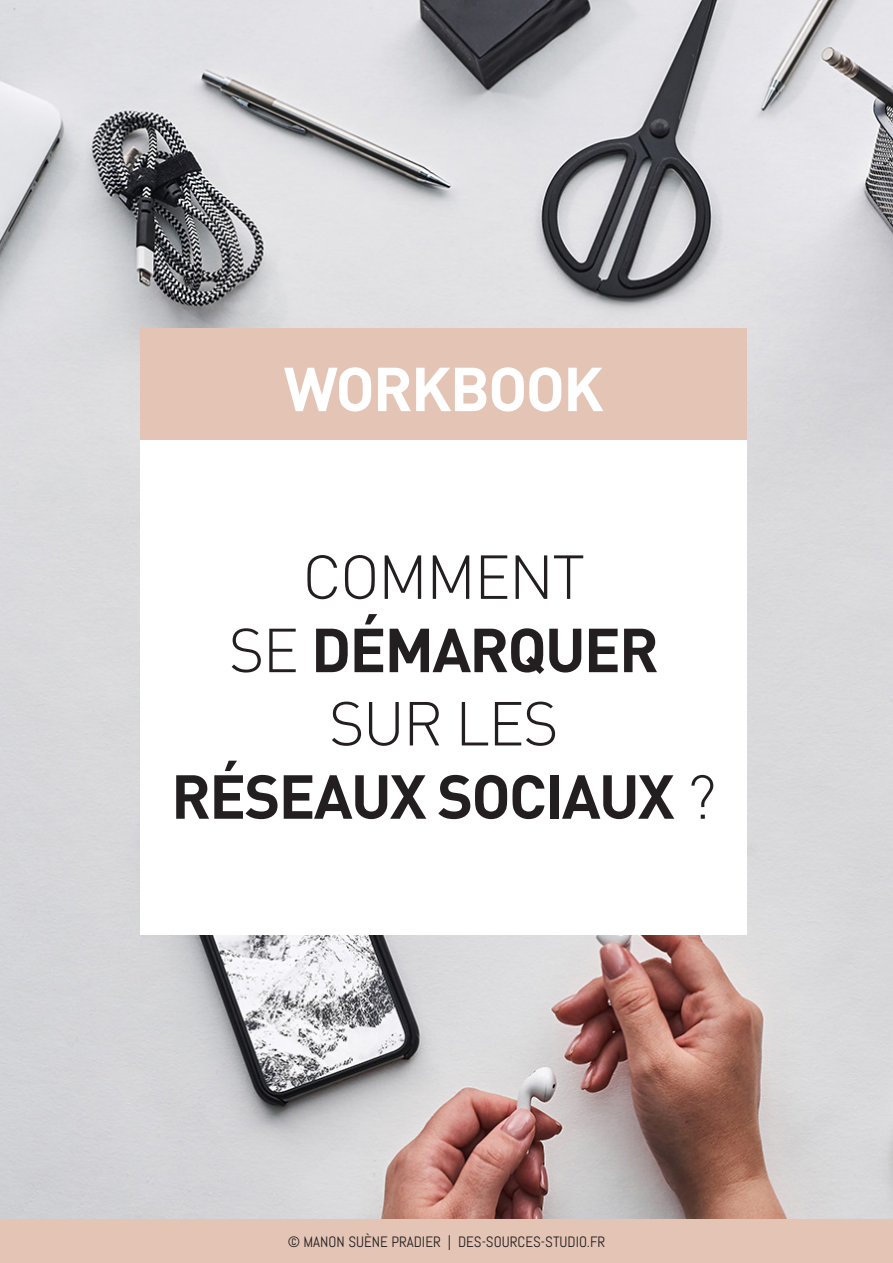
<style>
.page{position:relative;width:893px;height:1263px;background:#fff}
.page>*{position:absolute;margin:0;border:0;box-sizing:border-box;transform-origin:0 0}
.t1{font:700 61.05px "DIN";letter-spacing:-.03em;color:#231f20}
.t2{font:300 61.05px "DIN";letter-spacing:-.03em;color:#231f20}
.t3{font:700 61.05px "DIN";letter-spacing:-.03em;color:#fff}
.t4{font:15px "Abel";color:#231f20}
.s1{font-weight:300}
</style>
<div class="page">
<img style="left:0;top:0;width:893px;height:1219px">
<div style="left:140px;top:328px;width:607px;height:607px;background:#fff"></div>
<div style="left:0;top:1219px;width:893px;height:44px;background:#e3c4b5"></div>
<div style="left:140px;top:328px;width:607px;height:112px;background:#e3c4b5"></div>
<p class="t3" style="left:284px;top:349px;width:322px">WORKBOOK</p>
<p class="t2" style="left:302px;top:539px;width:284px">COMMENT</p>
<p class="t1" style="left:229px;top:610px;width:432px"><span class="s1">SE</span> DÉMARQUER</p>
<p class="t2" style="left:329px;top:686px;width:231px">SUR LES</p>
<p class="t1" style="left:171px;top:757px;width:547px">RÉSEAUX SOCIAUX <span class="s1">?</span></p>
<p class="t4" style="left:288px;top:1232px;width:319px">© MANON SUÈNE PRADIER | DES-SOURCES-STUDIO.FR</p>
</div>
